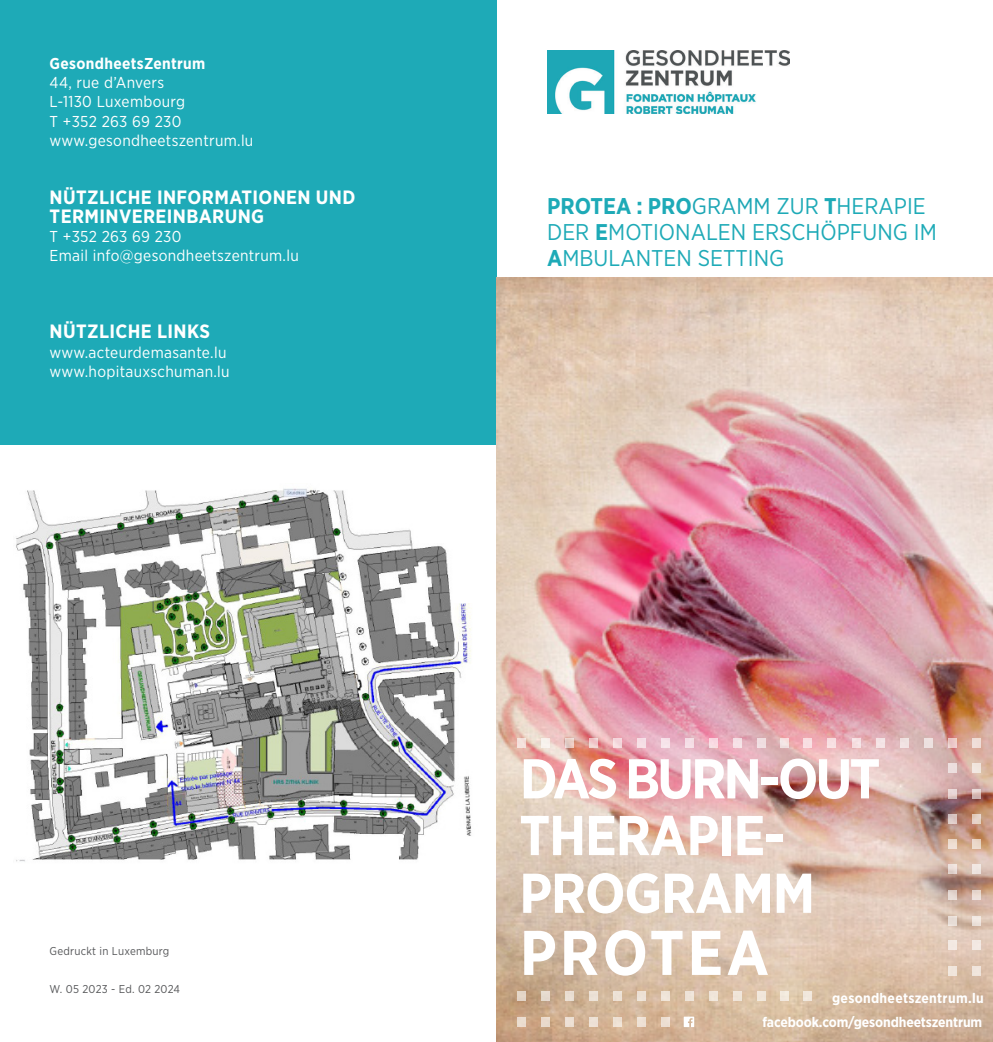
<style>
.page{position:relative;width:993px;height:1042px;background:#fff}
.page>*{position:absolute;margin:0;border:0;box-sizing:border-box;transform-origin:0 0}
._00_Headline_Flyer_vert{font:700 63px "Gotham Narrow";letter-spacing:.05em;color:#fff}
._00_Headline_Flyer{font:700 56px "Gotham Narrow";letter-spacing:-.02em;color:#fff}
._00_Headline_Flyer-2{font:700 56px "Gotham Narrow";letter-spacing:-.05em;color:#fff}
._01_H1_Pantone205{font:22.75px/26.2px "Gotham Narrow";color:#1eaab7}
._01_H1_white{font:700 19.25px/19.2px "Gotham Narrow";letter-spacing:.02em;color:#fff}
._02_body_white{font:15.75px "Gotham Narrow";letter-spacing:.02em;color:#fff}
._02_body_white-2{font:700 15.75px "Gotham Narrow";letter-spacing:.02em;color:#fff}
._03_body{font:700 14px "Gotham Narrow";letter-spacing:-.01em;color:#fff}
._03_body-2{font:700 14px "Gotham Narrow";letter-spacing:.02em;color:#fff}
.t1{font:11.38px "Gotham Narrow";letter-spacing:.02em;color:#57585a}
.s1{font-weight:700}
.s2{color:#1ca6b5}
</style>
<div class="page">
<div style="left:0;top:0;width:496px;height:444px;background:#1eaab7"></div>
<img style="left:497px;top:278px;width:495px;height:764px">
<div style="left:517px;top:991px;width:8px;height:10px;background:#e4d5c6"></div>
<div style="left:517px;top:1017px;width:8px;height:9px;background:#ebddcf"></div>
<div style="left:517px;top:738px;width:8px;height:9px;background:#f5e1dd"></div>
<div style="left:541px;top:991px;width:8px;height:10px;background:#e5dbce"></div>
<div style="left:541px;top:1017px;width:8px;height:9px;background:#e9d9cb"></div>
<div style="left:565px;top:991px;width:8px;height:10px;background:#eadfd3"></div>
<div style="left:541px;top:738px;width:8px;height:9px;background:#f7f2ed"></div>
<div style="left:565px;top:1017px;width:8px;height:9px;background:#ede1d5"></div>
<div style="left:589px;top:991px;width:8px;height:10px;background:#ece1d6"></div>
<div style="left:589px;top:1017px;width:8px;height:9px;background:#ede1d5"></div>
<div style="left:565px;top:738px;width:8px;height:9px;background:#e5cbc2"></div>
<div style="left:613px;top:991px;width:8px;height:10px;background:#ece1d5"></div>
<div style="left:637px;top:991px;width:8px;height:10px;background:#ede1d5"></div>
<div style="left:613px;top:1017px;width:8px;height:9px;background:#eee1d4"></div>
<div style="left:637px;top:1017px;width:8px;height:9px;background:#efe1d5"></div>
<svg style="left:589px;top:738px;width:8px;height:9px"></svg>
<div style="left:660px;top:991px;width:9px;height:10px;background:#efe5d9"></div>
<div style="left:684px;top:991px;width:9px;height:10px;background:#eee3d7"></div>
<div style="left:660px;top:1017px;width:9px;height:9px;background:#eddfd2"></div>
<div style="left:708px;top:991px;width:9px;height:10px;background:#efe5da"></div>
<svg style="left:613px;top:738px;width:8px;height:9px"></svg>
<div style="left:732px;top:991px;width:9px;height:10px;background:#f0e5d8"></div>
<div style="left:971px;top:966px;width:8px;height:9px;background:#f0e5dd"></div>
<div style="left:971px;top:940px;width:8px;height:9px;background:#f3e8e2"></div>
<div style="left:637px;top:738px;width:8px;height:9px;background:#f6dee5"></div>
<div style="left:971px;top:864px;width:8px;height:10px;background:#f0e6e1"></div>
<div style="left:756px;top:991px;width:9px;height:10px;background:#f1e7db"></div>
<div style="left:971px;top:839px;width:8px;height:9px;background:#ebd8ca"></div>
<div style="left:780px;top:991px;width:8px;height:10px;background:#f2e9dd"></div>
<div style="left:947px;top:966px;width:8px;height:9px;background:#f1e6dc"></div>
<div style="left:971px;top:890px;width:8px;height:9px;background:#ebdbd1"></div>
<div style="left:971px;top:916px;width:8px;height:9px;background:#f0e7e0"></div>
<div style="left:971px;top:763px;width:8px;height:10px;background:#f1e7df"></div>
<div style="left:971px;top:738px;width:8px;height:9px;background:#efded8"></div>
<div style="left:803px;top:991px;width:8px;height:10px;background:#f1e7dd"></div>
<div style="left:660px;top:738px;width:9px;height:9px;background:#f7e4ea"></div>
<svg style="left:971px;top:789px;width:8px;height:9px"></svg>
<svg style="left:971px;top:814px;width:8px;height:10px"></svg>
<div style="left:947px;top:940px;width:8px;height:9px;background:#f3e9e2"></div>
<svg style="left:947px;top:864px;width:8px;height:10px"></svg>
<div style="left:684px;top:738px;width:9px;height:9px;background:#f5dee7"></div>
<div style="left:947px;top:839px;width:8px;height:9px;background:#edddd1"></div>
<div style="left:947px;top:890px;width:8px;height:9px;background:#e5d9d3"></div>
<div style="left:947px;top:916px;width:8px;height:9px;background:#e7dcd5"></div>
<div style="left:947px;top:763px;width:8px;height:10px;background:#ecdfde"></div>
<svg style="left:947px;top:738px;width:8px;height:9px"></svg>
<svg style="left:947px;top:789px;width:8px;height:9px"></svg>
<div style="left:947px;top:814px;width:8px;height:10px;background:#d9c9c7"></div>
<div style="left:708px;top:738px;width:9px;height:9px;background:#f9dae2"></div>
<div style="left:923px;top:738px;width:8px;height:9px;background:#ede1df"></div>
<div style="left:732px;top:738px;width:9px;height:9px;background:#f6e1e7"></div>
<div style="left:899px;top:738px;width:8px;height:9px;background:#f0e1e1"></div>
<div style="left:876px;top:738px;width:8px;height:9px;background:#f4e3e5"></div>
<div style="left:756px;top:738px;width:9px;height:9px;background:#f0dee1"></div>
<div style="left:851px;top:738px;width:9px;height:9px;background:#f5dfe1"></div>
<div style="left:826px;top:738px;width:9px;height:9px;background:#f7dfe1"></div>
<div style="left:803px;top:738px;width:8px;height:9px;background:#f8dee2"></div>
<div style="left:780px;top:738px;width:8px;height:9px;background:#f4e4e3"></div>
<svg style="left:683px;top:1016px;width:11px;height:11px"></svg>
<img style="left:513px;top:760px;width:430px;height:222px">
<img style="left:547px;top:50px;width:241px;height:63px">
<img style="left:16px;top:488px;width:456px;height:374px">
<p class="_02_body_white-2" style="left:50px;top:53px;width:157px">GesondheetsZentrum</p>
<p class="_02_body_white" style="left:50px;top:73px;width:116px">44, rue d’Anvers</p>
<p class="_02_body_white" style="left:50px;top:92px;width:137px">L-1130 Luxembourg</p>
<p class="_02_body_white" style="left:50px;top:111px;width:133px">T +352 263 69 230</p>
<p class="_02_body_white" style="left:50px;top:131px;width:205px">www.gesondheetszentrum.lu</p>
<p class="_01_H1_white" style="left:50px;top:187px;width:307px">NÜTZLICHE INFORMATIONEN UND<br>TERMINVEREINBARUNG</p>
<p class="_02_body_white" style="left:50px;top:227px;width:133px">T +352 263 69 230</p>
<p class="_02_body_white" style="left:50px;top:246px;width:251px">Email info@gesondheetszentrum.lu</p>
<p class="_01_H1_white" style="left:50px;top:322px;width:162px">NÜTZLICHE LINKS</p>
<p class="_02_body_white" style="left:50px;top:342px;width:178px">www.acteurdemasante.lu</p>
<p class="_02_body_white" style="left:50px;top:362px;width:181px">www.hopitauxschuman.lu</p>
<p class="t1" style="left:50px;top:943px;width:121px">Gedruckt in Luxemburg</p>
<p class="t1" style="left:50px;top:982px;width:132px">W. 05 2023 - Ed. 02 2024</p>
<p class="_01_H1_Pantone205" style="left:547px;top:192px;width:391px"><span class="s1">PROTEA : PRO</span><span class="s2">GRAMM</span> ZUR <span class="s1">T</span>HERAPIE<br>DER <span class="s1">E</span>MOTIONALEN ERSCHÖPFUNG IM<br><span class="s1">A</span>MBULANTEN SETTING</p>
<p class="_00_Headline_Flyer-2" style="left:519px;top:743px;width:362px">DAS BURN-OUT</p>
<p class="_00_Headline_Flyer" style="left:519px;top:799px;width:268px">THERAPIE-</p>
<p class="_00_Headline_Flyer" style="left:519px;top:857px;width:297px">PROGRAMM</p>
<p class="_00_Headline_Flyer_vert" style="left:519px;top:912px;width:250px">PROTEA</p>
<p class="_03_body-2" style="left:831px;top:988px;width:153px">gesondheetszentrum.lu</p>
<p class="_03_body" style="left:762px;top:1013px;width:221px">facebook.com/gesondheetszentrum</p>
</div>
